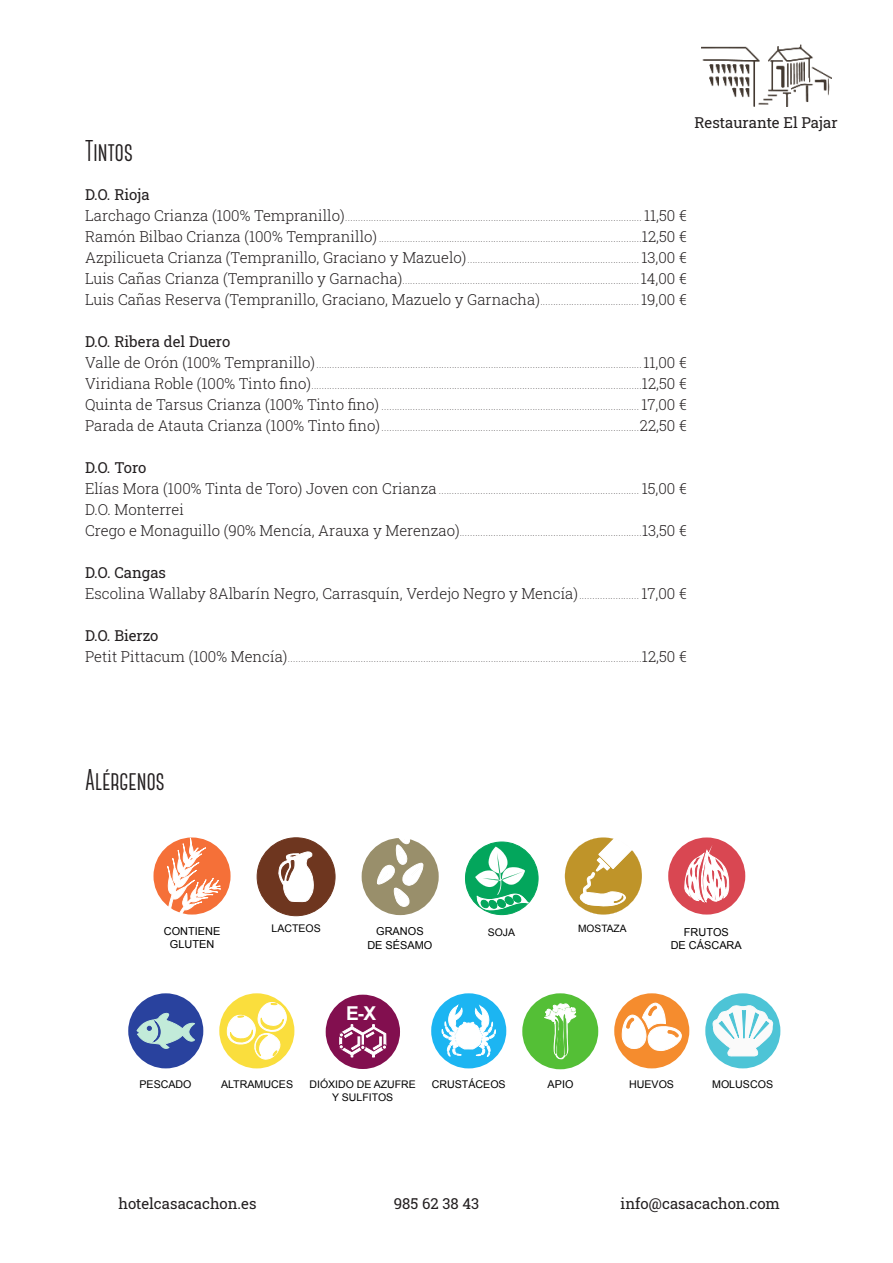
<style>
.page{position:relative;width:893px;height:1263px;background:#fff}
.page>*{position:absolute;margin:0;border:0;box-sizing:border-box;transform-origin:0 0}
.t1{font:700 30px "Canter";color:#231f20}
.t2{font:700 19.05px "Arial";color:#fff}
.t3{font:300 15px "Roboto Slab";color:#231f20}
.t4{font:15px "Roboto Slab";color:#231f20}
.t5{font:100 12px "Roboto Slab";color:#231f20}
.t6{font:10.95px/13.6px "Arial";color:#000;text-align:center}
.t7{font:10.8px "Arial";color:#000}
.t8{font:10.65px "Arial";color:#000}
.t9{font:10.5px "Arial";color:#000}
.t10{font:10.2px "Arial";color:#000}
.s1{font-weight:300;font-size:15px}
.s2{font-weight:100;font-size:12px}
</style>
<div class="page">
<img style="left:702px;top:44px;width:130px;height:63px">
<svg style="left:465px;top:841px;width:74px;height:74px"></svg>
<div style="left:364px;top:840px;width:72px;height:73px;background:#998f6b;border-radius:50%"></div>
<div style="left:362px;top:838px;width:77px;height:77px;border:4px solid #998f6b;border-radius:50%"></div>
<svg style="left:377px;top:838px;width:46px;height:69px"></svg>
<div style="left:130px;top:995px;width:71px;height:71px;background:#29429e;border-radius:50%"></div>
<div style="left:128px;top:993px;width:75px;height:75px;border:4px solid #29429e;border-radius:50%"></div>
<svg style="left:137px;top:1013px;width:58px;height:36px"></svg>
<svg style="left:565px;top:837px;width:77px;height:77px"></svg>
<div style="left:708px;top:995px;width:70px;height:71px;background:#4dc4d6;border-radius:50%"></div>
<div style="left:705px;top:993px;width:75px;height:75px;border:4px solid #4dc4d6;border-radius:50%"></div>
<svg style="left:713px;top:1005px;width:60px;height:51px"></svg>
<div style="left:257px;top:838px;width:78px;height:78px;background:#6e361f;border-radius:50%"></div>
<div style="left:257px;top:837px;width:78px;height:79px;border:1px solid #6e361f;border-radius:50%"></div>
<svg style="left:278px;top:851px;width:36px;height:51px"></svg>
<div style="left:616px;top:995px;width:71px;height:71px;background:#f58c2e;border-radius:50%"></div>
<div style="left:614px;top:993px;width:75px;height:75px;border:4px solid #f58c2e;border-radius:50%"></div>
<svg style="left:622px;top:1003px;width:60px;height:48px"></svg>
<div style="left:156px;top:840px;width:72px;height:72px;background:#f57038;border-radius:50%"></div>
<div style="left:153px;top:837px;width:78px;height:77px;border:4px solid #f57038;border-radius:50%"></div>
<svg style="left:163px;top:837px;width:68px;height:78px"></svg>
<div style="left:433px;top:995px;width:71px;height:71px;background:#1cb5f2;border-radius:50%"></div>
<div style="left:431px;top:993px;width:75px;height:75px;border:4px solid #1cb5f2;border-radius:50%"></div>
<svg style="left:442px;top:1004px;width:54px;height:53px"></svg>
<div style="left:670px;top:840px;width:73px;height:72px;background:#d94752;border-radius:50%"></div>
<div style="left:668px;top:837px;width:77px;height:77px;border:4px solid #d94752;border-radius:50%"></div>
<svg style="left:684px;top:845px;width:45px;height:58px"></svg>
<div style="left:524px;top:995px;width:72px;height:72px;background:#54bf36;border-radius:50%"></div>
<div style="left:522px;top:993px;width:76px;height:76px;border:4px solid #54bf36;border-radius:50%"></div>
<svg style="left:543px;top:1003px;width:34px;height:67px"></svg>
<div style="left:222px;top:995px;width:70px;height:71px;background:#fade3d;border-radius:50%"></div>
<div style="left:219px;top:993px;width:75px;height:75px;border:4px solid #fade3d;border-radius:50%"></div>
<svg style="left:227px;top:1002px;width:60px;height:58px"></svg>
<div style="left:328px;top:997px;width:70px;height:70px;background:#820f4f;border-radius:50%"></div>
<div style="left:326px;top:995px;width:74px;height:74px;border:4px solid #820f4f;border-radius:50%"></div>
<svg style="left:338px;top:1024px;width:49px;height:33px"></svg>
<p class="t1" style="left:85px;top:136px;width:50px">Tintos</p>
<p class="t4" style="left:85px;top:184px;width:66px">D.O. Rioja</p>
<p class="t5" style="left:85px;top:208px;width:603px"><span class="s1">Larchago Crianza (100% Tempranillo)</span>.................................................................................................................. <span class="s1">11,50 €</span></p>
<p class="t5" style="left:85px;top:229px;width:603px"><span class="s1">Ramón Bilbao Crianza (100% Tempranillo)</span> .....................................................................................................<span class="s1">12,50 €</span></p>
<p class="t5" style="left:85px;top:250px;width:603px"><span class="s1">Azpilicueta Crianza (Tempranillo, Graciano y Mazuelo)</span>.................................................................. <span class="s1">13,00 €</span></p>
<p class="t5" style="left:85px;top:271px;width:603px"><span class="s1">Luis Cañas Crianza (Tempranillo y Garnacha)</span>...........................................................................................<span class="s1">14,00 €</span></p>
<p class="t3" style="left:85px;top:289px;width:603px">Luis Cañas Reserva (Tempranillo, Graciano, Mazuelo y Garnacha)<span class="s2">......................................</span> 19,00 €</p>
<p class="t4" style="left:85px;top:331px;width:147px">D.O. Ribera del Duero</p>
<p class="t5" style="left:85px;top:355px;width:603px"><span class="s1">Valle de Orón (100% Tempranillo)</span>.............................................................................................................................<span class="s1">11,00 €</span></p>
<p class="t5" style="left:85px;top:376px;width:603px"><span class="s1">Viridiana Roble (100% Tinto fino)</span>...............................................................................................................................<span class="s1">12,50 €</span></p>
<p class="t5" style="left:85px;top:397px;width:603px"><span class="s1">Quinta de Tarsus Crianza (100% Tinto fino)</span> ................................................................................................... <span class="s1">17,00 €</span></p>
<p class="t5" style="left:85px;top:418px;width:603px"><span class="s1">Parada de Atauta Crianza (100% Tinto fino)</span>...................................................................................................<span class="s1">22,50 €</span></p>
<p class="t4" style="left:85px;top:457px;width:63px">D.O. Toro</p>
<p class="t5" style="left:85px;top:481px;width:603px"><span class="s1">Elías Mora (100% Tinta de Toro) Joven con Crianza</span> ............................................................................. <span class="s1">15,00 €</span></p>
<p class="t3" style="left:85px;top:499px;width:100px">D.O. Monterrei</p>
<p class="t5" style="left:85px;top:523px;width:603px"><span class="s1">Crego e Monaguillo (90% Mencía, Arauxa y Merenzao)</span>......................................................................<span class="s1">13,50 €</span></p>
<p class="t4" style="left:85px;top:562px;width:83px">D.O. Cangas</p>
<p class="t3" style="left:85px;top:583px;width:603px">Escolina Wallaby 8Albarín Negro, Carrasquín, Verdejo Negro y Mencía)<span class="s2">.......................</span> 17,00 €</p>
<p class="t4" style="left:85px;top:625px;width:75px">D.O. Bierzo</p>
<p class="t5" style="left:85px;top:649px;width:603px"><span class="s1">Petit Pittacum (100% Mencía)</span>........................................................................................................................................<span class="s1">12,50 €</span></p>
<p class="t4" style="left:694px;top:113px;width:145px">Restaurante El Pajar</p>
<p class="t1" style="left:85px;top:765px;width:81px">Alérgenos</p>
<p class="t6" style="left:164px;top:924px;width:58px">CONTIENE<br>GLUTEN</p>
<p class="t9" style="left:272px;top:922px;width:51px">LACTEOS</p>
<p class="t6" style="left:376px;top:925px;width:49px">GRANOS</p>
<p class="t9" style="left:488px;top:926px;width:29px">SOJA</p>
<p class="t6" style="left:367px;top:938px;width:67px">DE SÉSAMO</p>
<h2 class="t2" style="left:346px;top:1001px;width:32px">E-X</h2>
<p class="t10" style="left:578px;top:922px;width:50px">MOSTAZA</p>
<p class="t6" style="left:671px;top:925px;width:73px">FRUTOS<br>DE CÁSCARA</p>
<p class="t8" style="left:139px;top:1077px;width:54px">PESCADO</p>
<p class="t8" style="left:432px;top:1077px;width:76px">CRUSTÁCEOS</p>
<p class="t8" style="left:221px;top:1077px;width:74px">ALTRAMUCES</p>
<p class="t9" style="left:310px;top:1077px;width:108px">DIÓXIDO DE AZUFRE</p>
<p class="t7" style="left:548px;top:1077px;width:27px">APIO</p>
<p class="t9" style="left:332px;top:1091px;width:62px">Y SULFITOS</p>
<p class="t8" style="left:629px;top:1077px;width:47px">HUEVOS</p>
<p class="t8" style="left:712px;top:1077px;width:62px">MOLUSCOS</p>
<p class="t4" style="left:118px;top:1193px;width:140px">hotelcasacachon.es</p>
<p class="t4" style="left:394px;top:1193px;width:87px">985 62 38 43</p>
<p class="t4" style="left:621px;top:1193px;width:161px">info@casacachon.com</p>
</div>
